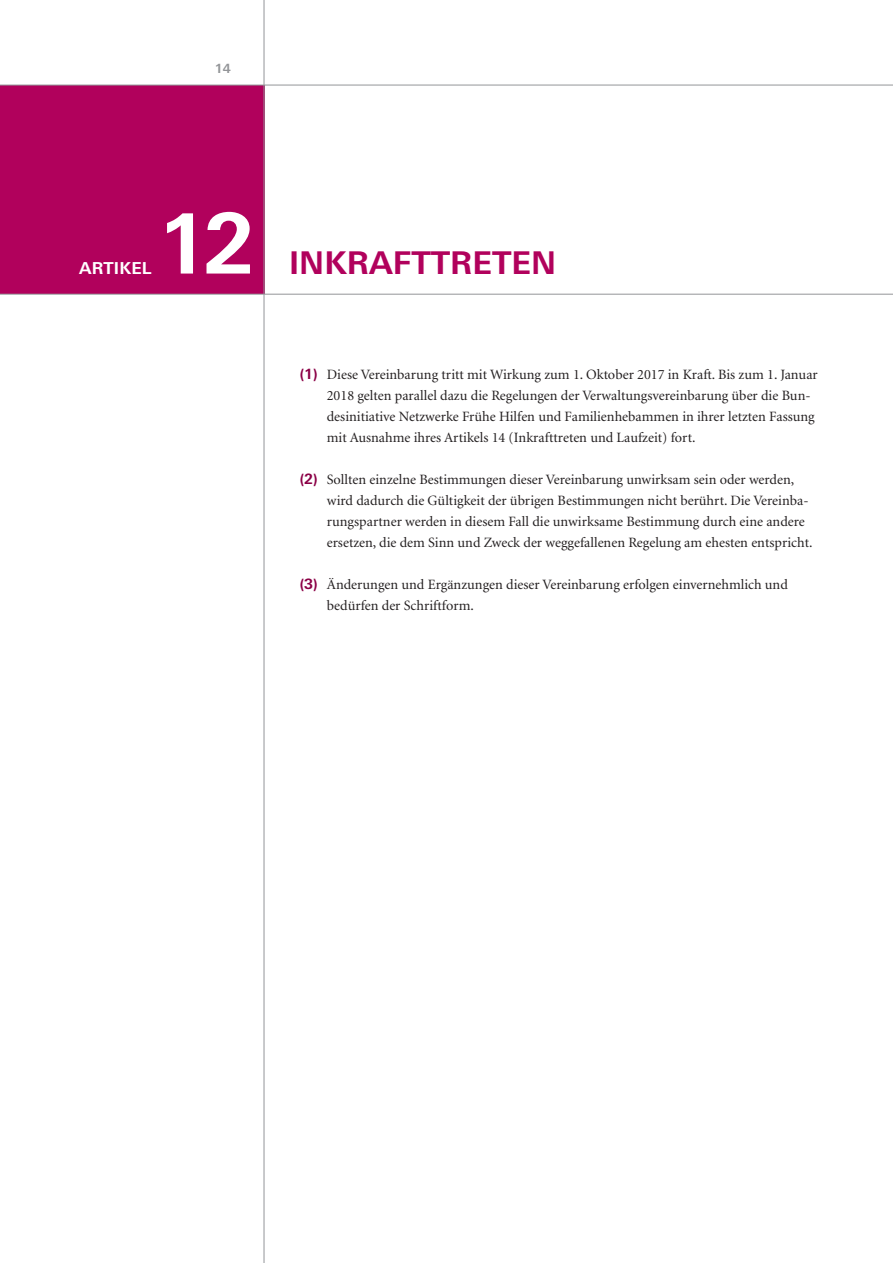
<style>
.page{position:relative;width:893px;height:1263px;background:#fff}
.page>*{position:absolute;margin:0;border:0;box-sizing:border-box;transform-origin:0 0}
.t1{font:700 83.25px "Linotype Univers Basic";color:#fff}
.t2{font:700 31.35px "Linotype Univers Basic";letter-spacing:.185em;color:#b1015c}
.t3{font:700 16.5px "Linotype Univers Basic";color:#fff}
.t4{font:14.25px/21px "Minion";color:#231f20}
.t5{font:700 12.75px "Linotype Univers Basic";color:#939598}
.s1{font-family:"Linotype Univers Basic";font-weight:700;color:#8b0046}
</style>
<div class="page">
<div style="left:0;top:85px;width:264px;height:209px;background:#b1015c"></div>
<hr style="left:0;top:85px;width:893px;height:1px;background:#939598">
<hr style="left:264px;top:0;width:1px;height:1263px;background:#939598">
<hr style="left:0;top:294px;width:893px;height:1px;background:#939598">
<p class="t5" style="left:215px;top:61px;width:18px">14</p>
<p class="t3" style="left:79px;top:258px;width:74px">ARTIKEL</p>
<h1 class="t1" style="left:157px;top:194px;width:99px">12</h1>
<h2 class="t2" style="left:289px;top:243px;width:268px">INKRAFTTRETEN</h2>
<p class="t4" style="left:327px;top:364px;width:492px;text-indent:-27px"><span class="s1">(1)</span> Diese Vereinbarung tritt mit Wirkung zum 1. Oktober 2017 in Kraft. Bis zum 1. Januar 2018 gelten parallel dazu die Regelungen der Verwaltungsvereinbarung über die Bun&shy;desinitiative Netzwerke Frühe Hilfen und Familienhebammen in ihrer letzten Fassung mit Ausnahme ihres Artikels 14 (Inkrafttreten und Laufzeit) fort.</p>
<p class="t4" style="left:327px;top:469px;width:487px;text-indent:-27px"><span class="s1">(2)</span> Sollten einzelne Bestimmungen dieser Vereinbarung unwirksam sein oder werden, wird dadurch die Gültigkeit der übrigen Bestimmungen nicht berührt. Die Vereinba&shy;rungspartner werden in diesem Fall die unwirksame Bestimmung durch eine andere ersetzen, die dem Sinn und Zweck der weggefallenen Regelung am ehesten entspricht.</p>
<p class="t4" style="left:327px;top:574px;width:463px;text-indent:-27px"><span class="s1">(3)</span> Änderungen und Ergänzungen dieser Vereinbarung erfolgen einvernehmlich und bedürfen der Schriftform.</p>
</div>
